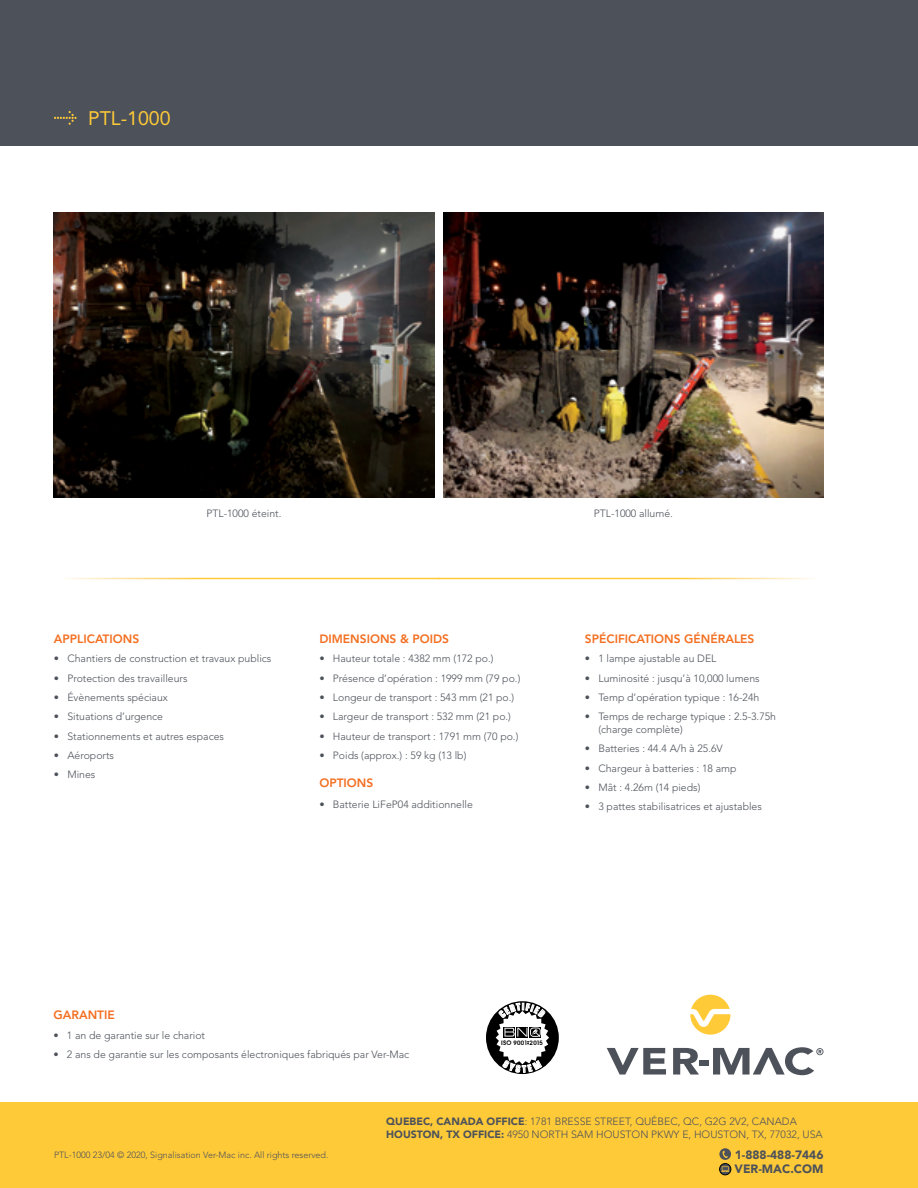
<style>
.page{position:relative;width:918px;height:1188px;background:#fff}
.page>*{position:absolute;margin:0;border:0;box-sizing:border-box;transform-origin:0 0}
.t1{font:19.5px "Avenir LT Std";color:#ffca38}
.t2{font:800 12px "Avenir LT Std";color:#f36f21}
.t3{font:900 12px/14.4px "Avenir LT Std";color:#4d525a}
.t4{font:300 10.5px/12.6px "Avenir LT Std";color:#4d525a}
.t5{font:300 9px "Avenir LT Std";color:#4d525a}
.t6{font:600 6px "Avant Garde";letter-spacing:.025em;color:#000}
.s1{font-weight:900}
</style>
<div class="page">
<img style="left:443px;top:212px;width:380px;height:285px">
<img style="left:54px;top:212px;width:380px;height:285px">
<div style="left:0;top:0;width:918px;height:146px;background:#4d525a"></div>
<div style="left:0;top:1102px;width:918px;height:86px;background:#ffca38"></div>
<svg style="left:54px;top:111px;width:23px;height:14px"></svg>
<svg style="left:607px;top:1048px;width:59px;height:27px"></svg>
<svg style="left:673px;top:1048px;width:26px;height:27px"></svg>
<div style="left:700px;top:1060px;width:9px;height:6px;background:#4d525a"></div>
<svg style="left:690px;top:995px;width:40px;height:40px"></svg>
<svg style="left:713px;top:1047px;width:110px;height:28px"></svg>
<div style="left:486px;top:1001px;width:73px;height:73px;background:#000;border-radius:50%"></div>
<svg style="left:719px;top:1148px;width:12px;height:12px"></svg>
<svg style="left:723px;top:1151px;width:5px;height:7px"></svg>
<div style="left:720px;top:1164px;width:11px;height:11px;background:#4d525a;border-radius:50%"></div>
<div style="left:720px;top:1164px;width:11px;height:11px;border:1px solid #000;border-radius:50%"></div>
<svg style="left:721px;top:1166px;width:8px;height:6px"></svg>
<svg style="left:496px;top:1003px;width:53px;height:70px"></svg>
<h1 class="t1" style="left:88px;top:107px;width:84px">PTL-1000</h1>
<p class="t4" style="left:206px;top:507px;width:77px">PTL-1000 éteint.</p>
<p class="t4" style="left:594px;top:507px;width:81px">PTL-1000 allumé.</p>
<p class="t2" style="left:54px;top:632px;width:87px">APPLICATIONS</p>
<p class="t4" style="left:54px;top:652px;width:219px">• Chantiers de construction et travaux publics</p>
<p class="t4" style="left:54px;top:672px;width:135px">• Protection des travailleurs</p>
<p class="t4" style="left:54px;top:691px;width:116px">• Évènements spéciaux</p>
<p class="t4" style="left:54px;top:710px;width:111px">• Situations d’urgence</p>
<p class="t4" style="left:54px;top:730px;width:172px">• Stationnements et autres espaces</p>
<p class="t4" style="left:54px;top:749px;width:62px">• Aéroports</p>
<p class="t4" style="left:54px;top:768px;width:43px">• Mines</p>
<p class="t2" style="left:319px;top:632px;width:131px">DIMENSIONS &amp; POIDS</p>
<p class="t4" style="left:319px;top:652px;width:176px">• Hauteur totale : 4382 mm (172 po.)</p>
<p class="t4" style="left:319px;top:672px;width:202px">• Présence d’opération : 1999 mm (79 po.)</p>
<p class="t4" style="left:319px;top:691px;width:196px">• Longeur de transport : 543 mm (21 po.)</p>
<p class="t4" style="left:319px;top:710px;width:193px">• Largeur de transport : 532 mm (21 po.)</p>
<p class="t4" style="left:319px;top:730px;width:201px">• Hauteur de transport : 1791 mm (70 po.)</p>
<p class="t4" style="left:319px;top:749px;width:149px">• Poids (approx.) : 59 kg (13 lb)</p>
<p class="t2" style="left:319px;top:776px;width:55px">OPTIONS</p>
<p class="t4" style="left:319px;top:798px;width:155px">• Batterie LiFeP04 additionnelle</p>
<p class="t2" style="left:585px;top:632px;width:171px">SPÉCIFICATIONS GÉNÉRALES</p>
<p class="t4" style="left:585px;top:652px;width:133px">• 1 lampe ajustable au DEL</p>
<p class="t4" style="left:585px;top:672px;width:176px">• Luminosité : jusqu’à 10,000 lumens</p>
<p class="t4" style="left:585px;top:691px;width:176px">• Temp d’opération typique : 16-24h</p>
<p class="t4" style="left:598px;top:710px;width:179px;text-indent:-14px">• Temps de recharge typique : 2.5-3.75h (charge complète)</p>
<p class="t4" style="left:585px;top:742px;width:139px">• Batteries : 44.4 A/h à 25.6V</p>
<p class="t4" style="left:585px;top:762px;width:153px">• Chargeur à batteries : 18 amp</p>
<p class="t4" style="left:585px;top:781px;width:117px">• Mât : 4.26m (14 pieds)</p>
<p class="t4" style="left:585px;top:800px;width:179px">• 3 pattes stabilisatrices et ajustables</p>
<p class="t2" style="left:53px;top:1008px;width:63px">GARANTIE</p>
<p class="t4" style="left:53px;top:1029px;width:153px">• 1 an de garantie sur le chariot</p>
<p class="t4" style="left:53px;top:1048px;width:357px">• 2 ans de garantie sur les composants électroniques fabriqués par Ver-Mac</p>
<p class="t6" style="left:501px;top:1039px;width:43px">ISO 9001 2015</p>
<p class="t5" style="left:54px;top:1150px;width:276px">PTL-1000 23/04 © 2020, Signalisation Ver-Mac inc. All rights reserved.</p>
<p class="t4" style="left:386px;top:1115px;width:438px"><span class="s1">QUEBEC, CANADA OFFICE</span>: 1781 BRESSE STREET, QUÉBEC, QC, G2G 2V2, CANADA<br><span class="s1">HOUSTON, TX OFFICE:</span> 4950 NORTH SAM HOUSTON PKWY E, HOUSTON, TX, 77032, USA</p>
<p class="t3" style="left:735px;top:1147px;width:90px">1-888-488-7446<br>VER-MAC.COM</p>
</div>
